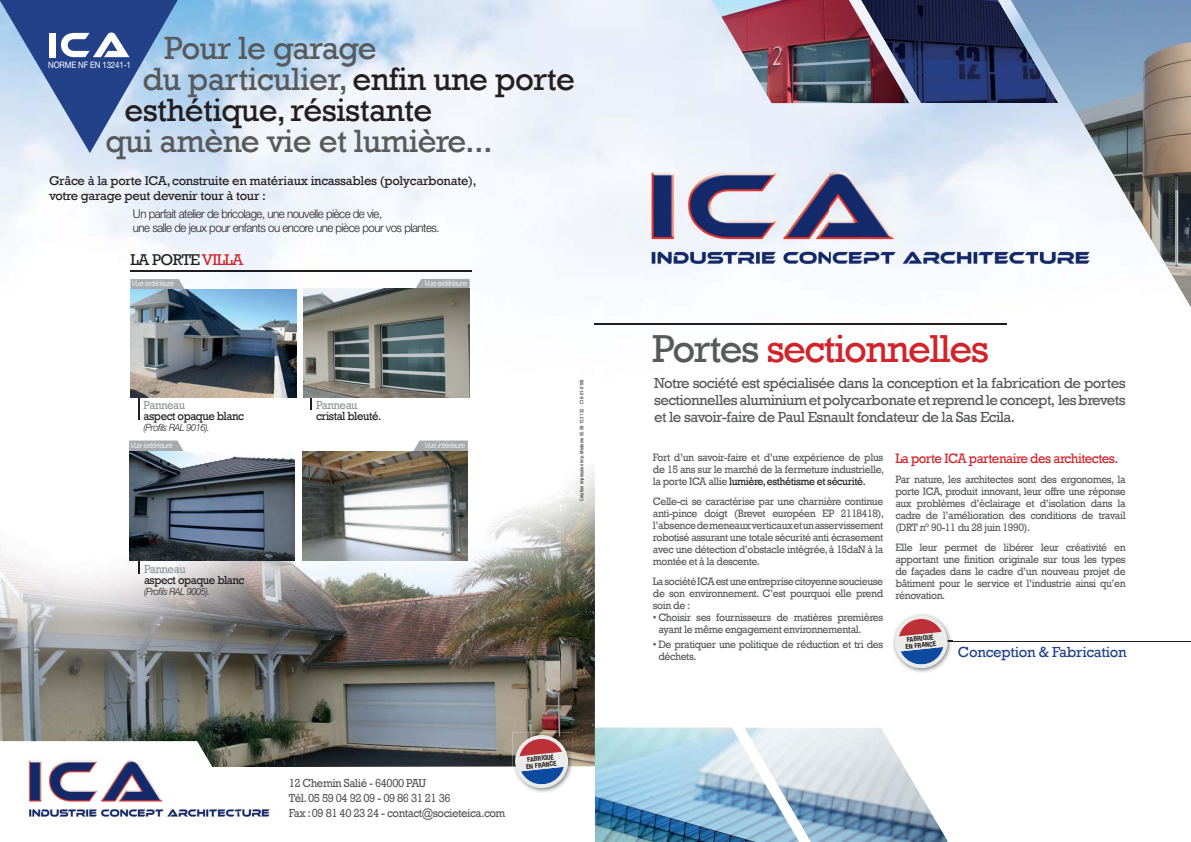
<style>
.page{position:relative;width:1191px;height:842px;background:#fff}
.page>*{position:absolute;margin:0;border:0;box-sizing:border-box;transform-origin:0 0}
.t1{font:40px "Rockwell";letter-spacing:-.04em;color:#d2232a}
.t2{font:33px "Rockwell";letter-spacing:-.02em;color:#58595b}
.t3{font:33px "Rockwell";letter-spacing:-.02em;color:#231f20}
.t4{font:16px "Rockwell";letter-spacing:-.04em;color:#231f20}
.t5{font:15px/17px "Rockwell";letter-spacing:-.04em;color:#58595b;text-align:justify}
.t6{font:15px "Rockwell";letter-spacing:-.02em;color:#234189}
.t7{font:14px "Rockwell";letter-spacing:-.04em;color:#d2232a;scale:.95 1}
.t8{font:13px/15.6px "Rockwell";letter-spacing:-.02em;color:#231f20}
.t9{font:300 12px/14.4px "Helvetica Neue";letter-spacing:-.04em;color:#231f20;scale:.95 1}
.t10{font:12px/15px "Rockwell";letter-spacing:-.04em;color:#58595b;scale:.95 1}
.t11{font:12px "Rockwell";letter-spacing:-.04em;color:#231f20;scale:.95 1}
.t12{font:12px "Rockwell";letter-spacing:-.04em;color:#939598;scale:.95 1}
.t13{font:11px/12px "Rockwell";letter-spacing:-.04em;color:#58595b;text-align:justify;scale:.95 1}
.t14{font:italic 300 10px "Helvetica Neue";letter-spacing:-.04em;color:#231f20;scale:.9 1}
.t15{font:8.9px "Helvetica Neue";letter-spacing:-.02em;color:#fff;scale:.89 1}
.t16{font:italic 300 8px "Helvetica Neue";letter-spacing:-.04em;color:#fff;scale:.95 1}
.t17{font:700 condensed 6.8px/6.8px "Helvetica Neue";color:#231f20}
.t18{font:condensed 5px "Helvetica Neue";color:#231f20}
.s1{color:#231f20}
.s2{color:#d2232a}
.s3{color:#58595b}
</style>
<div class="page">
<img style="left:0;top:554px;width:35px;height:187px">
<img style="left:35px;top:383px;width:525px;height:316px">
<img style="left:560px;top:468px;width:35px;height:299px">
<img style="left:35px;top:699px;width:490px;height:68px">
<img style="left:525px;top:699px;width:35px;height:33px">
<svg style="left:0;top:741px;width:256px;height:14px"></svg>
<img style="left:0;top:0;width:1010px;height:383px">
<img style="left:620px;top:142px;width:390px;height:172px">
<img style="left:799px;top:728px;width:148px;height:114px">
<img style="left:595px;top:727px;width:204px;height:115px">
<img style="left:1010px;top:0;width:181px;height:307px">
<img style="left:909px;top:0;width:149px;height:103px">
<img style="left:711px;top:0;width:198px;height:103px">
<img style="left:512px;top:732px;width:61px;height:60px">
<svg style="left:513px;top:734px;width:56px;height:55px;background:#b0a2ae"></svg>
<img style="left:595px;top:324px;width:411px;height:1px">
<hr style="left:952px;top:641px;width:239px;height:1px;background:#231f20">
<svg style="left:0;top:0;width:178px;height:153px;background:#7c95c1"></svg>
<img style="left:251px;top:755px;width:44px;height:12px">
<img style="left:251px;top:809px;width:19px;height:8px">
<img style="left:28px;top:755px;width:223px;height:62px">
<svg style="left:893px;top:614px;width:59px;height:55px"></svg>
<img style="left:130px;top:271px;width:341px;height:1px">
<img style="left:139px;top:397px;width:1px;height:22px">
<svg style="left:310px;top:397px;width:1px;height:13px"></svg>
<svg style="left:130px;top:279px;width:67px;height:10px"></svg>
<img style="left:130px;top:289px;width:166px;height:108px">
<svg style="left:403px;top:279px;width:66px;height:10px"></svg>
<img style="left:304px;top:289px;width:165px;height:108px">
<svg style="left:139px;top:560px;width:1px;height:14px"></svg>
<svg style="left:129px;top:441px;width:66px;height:11px"></svg>
<svg style="left:401px;top:441px;width:67px;height:11px"></svg>
<img style="left:129px;top:452px;width:166px;height:108px">
<img style="left:302px;top:452px;width:166px;height:108px">
<h2 class="t2" style="left:164px;top:28px;width:214px">Pour le garage</h2>
<h2 class="t2" style="left:142px;top:59px;width:434px">du particulier, <span class="s1">enfin une porte</span></h2>
<h2 class="t3" style="left:124px;top:90px;width:309px">esthétique, résistante</h2>
<h2 class="t2" style="left:105px;top:121px;width:388px">qui amène vie et lumière...</h2>
<p class="t8" style="left:49px;top:172px;width:429px">Grâce à la porte ICA, construite en matériaux incassables (polycarbonate), votre garage peut devenir tour à tour :</p>
<p class="t9" style="left:133px;top:208px;width:324px">Un parfait atelier de bricolage, une nouvelle pièce de vie,<br>une salle de jeux pour enfants ou encore une pièce pour vos plantes.</p>
<p class="t15" style="left:48px;top:60px;width:95px">NORME NF EN 13241-1</p>
<h3 class="t4" style="left:130px;top:250px;width:114px">LA PORTE <span class="s2">VILLA</span></h3>
<p class="t16" style="left:132px;top:281px;width:46px">Vue extérieure</p>
<p class="t16" style="left:424px;top:280px;width:46px">Vue extérieure</p>
<p class="t12" style="left:144px;top:397px;width:45px">Panneau</p>
<p class="t11" style="left:144px;top:408px;width:107px">aspect opaque blanc</p>
<p class="t14" style="left:144px;top:424px;width:75px">(Profils RAL 9016).</p>
<p class="t12" style="left:316px;top:397px;width:45px">Panneau</p>
<p class="t11" style="left:316px;top:408px;width:70px">cristal bleuté.</p>
<p class="t16" style="left:130px;top:442px;width:46px">Vue extérieure</p>
<p class="t16" style="left:425px;top:442px;width:44px">Vue intérieure</p>
<p class="t12" style="left:144px;top:561px;width:45px">Panneau</p>
<p class="t11" style="left:144px;top:572px;width:107px">aspect opaque blanc</p>
<p class="t14" style="left:144px;top:587px;width:75px">(Profils RAL 9005).</p>
<p class="t18" style="left:579px;top:501px;width:123px;rotate:-90deg">Création Impression Imp. Moderne 05 59 132 132 - C16-01-0108</p>
<p class="t10" style="left:289px;top:775px;width:230px">12 Chemin Salié - 64000 PAU<br>Tél. 05 59 04 92 09 - 09 86 31 21 36<br>Fax : 09 81 40 23 24 - contact@societeica.com</p>
<p class="t17" style="left:525px;top:757px;width:32px;rotate:-6deg">FABRIQUÉ<br>EN FRANCE</p>
<h1 class="t1" style="left:652px;top:325px;width:338px"><span class="s3">Portes</span> sectionnelles</h1>
<h3 class="t5" style="left:654px;top:374px;width:473px">Notre société est spécialisée dans la conception et la fabrication de portes sectionnelles aluminium et polycarbonate et reprend le concept, les brevets et le savoir-faire de Paul Esnault fondateur de la Sas Ecila.</h3>
<p class="t13" style="left:653px;top:451px;width:245px">Fort d’un savoir-faire et d’une expérience de plus de 15 ans sur le marché de la fermeture industrielle, la porte ICA allie <span class="s1">lumière, esthétisme et sécurité.</span></p>
<p class="t13" style="left:653px;top:495px;width:245px">Celle-ci se caractérise par une charnière continue anti-pince doigt (Brevet européen EP 2118418), l’absence de meneaux verticaux et un asservissement robotisé assurant une totale sécurité anti écrasement avec une détection d’obstacle intégrée, à 15daN à la montée et à la descente.</p>
<p class="t13" style="left:653px;top:575px;width:244px">La société ICA est une entreprise citoyenne soucieuse de son environnement. C’est pourquoi elle prend soin de :</p>
<p class="t13" style="left:658px;top:611px;width:238px;text-indent:-5px">• Choisir ses fournisseurs de matières premières ayant le même engagement environnemental.</p>
<p class="t13" style="left:658px;top:638px;width:238px;text-indent:-5px">• De pratiquer une politique de réduction et tri des déchets.</p>
<p class="t7" style="left:895px;top:450px;width:236px">La porte ICA partenaire des architectes.</p>
<p class="t13" style="left:895px;top:473px;width:244px">Par nature, les architectes sont des ergonomes, la porte ICA, produit innovant, leur offre une réponse aux problèmes d’éclairage et d’isolation dans la cadre de l’amélioration des conditions de travail (DRT n° 90-11 du 28 juin 1990).</p>
<p class="t13" style="left:895px;top:541px;width:244px">Elle leur permet de libérer leur créativité en apportant une finition originale sur tous les types de façades dans le cadre d’un nouveau projet de bâtiment pour le service et l’industrie ainsi qu’en rénovation.</p>
<p class="t17" style="left:904px;top:637px;width:32px;rotate:-6deg">FABRIQUÉ<br>EN FRANCE</p>
<h3 class="t6" style="left:958px;top:643px;width:170px">Conception &amp; Fabrication</h3>
</div>
